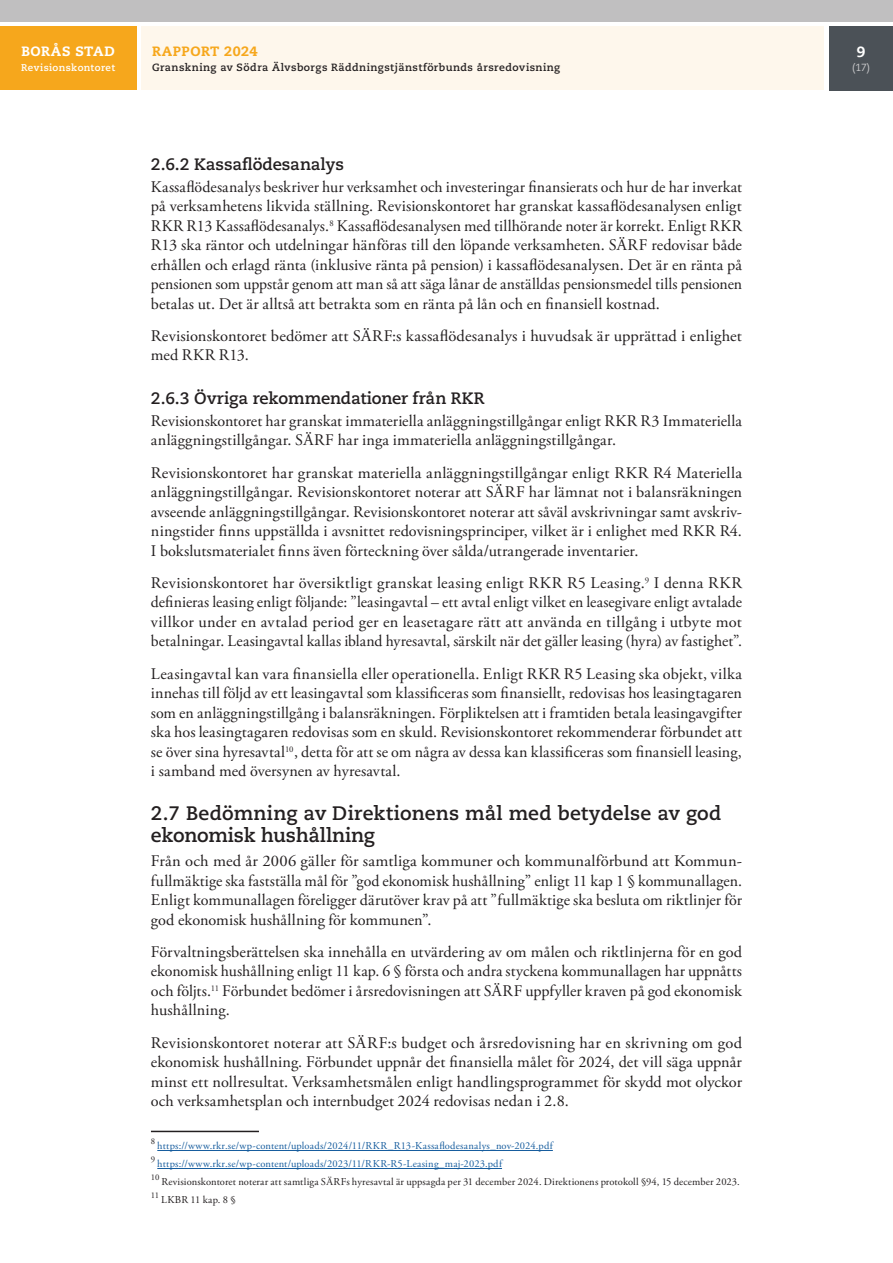
<style>
.page{position:relative;width:893px;height:1263px;background:#fff}
.page>*{position:absolute;margin:0;border:0;box-sizing:border-box;transform-origin:0 0}
.Rubrik_2_H2{font:700 19.5px/22.5px "Caecilia LT Std";letter-spacing:.005em;color:#231f20}
.Rubrik_3_H3{font:700 16.5px "Caecilia LT Std";letter-spacing:-.005em;color:#231f20}
.Brödtext_Garamond{font:16.2px/19.5px "Adobe Garamond Pro";letter-spacing:.005em;color:#231f20;text-align:justify}
.t1{font:800 14.85px "Caecilia LT Std";color:#fff}
.t2{font:800 13.5px "Caecilia LT Pro 85";letter-spacing:.035em;color:#f6a71c}
.t3{font:800 13.5px "Caecilia LT Pro 85";letter-spacing:.03em;color:#fff}
.Fotnot_utan_linje{font:10.5px "Adobe Garamond Pro";letter-spacing:.02em;color:#175d9e}
.Fotnot_utan_linje-2{font:10.5px "Adobe Garamond Pro";letter-spacing:.01em;color:#231f20}
.t4{font:700 10.5px "Caecilia LT Pro 75";letter-spacing:.045em;color:#231f20}
.t5{font:10.35px "Caecilia LT Std";color:#c9c9cb}
.t6{font:700 9.75px "Caecilia LT Pro 75";letter-spacing:.04em;color:#fff}
.Fotnot_utan_linje-3{font:8.7px "Adobe Garamond Pro";color:#231f20}
</style>
<div class="page">
<div style="left:141px;top:26px;width:683px;height:64px;background:#fef7ec"></div>
<div style="left:0;top:0;width:893px;height:21px;background:#c0bfc0"></div>
<div style="left:0;top:27px;width:136px;height:63px;background:#f6a71c"></div>
<div style="left:829px;top:27px;width:64px;height:63px;background:#4b5157"></div>
<hr style="left:151px;top:1131px;width:108px;height:1px;background:#231f20">
<hr style="left:157px;top:1150px;width:396px;height:1px;background:#175d9e">
<hr style="left:157px;top:1168px;width:345px;height:1px;background:#175d9e">
<p class="t3" style="left:21px;top:42px;width:95px">BORÅS STAD</p>
<p class="t6" style="left:21px;top:61px;width:96px">Revisionskontoret</p>
<p class="t2" style="left:152px;top:42px;width:107px">RAPPORT 2024</p>
<p class="t4" style="left:152px;top:61px;width:410px">Granskning av Södra Älvsborgs Räddningstjänstförbunds årsredovisning</p>
<h3 class="Rubrik_3_H3" style="left:151px;top:155px;width:195px">2.6.2 Kassaflödesanalys</h3>
<p class="Brödtext_Garamond" style="left:151px;top:177px;width:593px">Kassaflödesanalys beskriver hur verksamhet och investeringar finansierats och hur de har inverkat på verksamhetens likvida ställning. Revisionskontoret har granskat kassaflödesanalysen enligt RKR R13 Kassaflödesanalys.<sup>8</sup> Kassaflödesanalysen med tillhörande noter är korrekt. Enligt RKR R13 ska räntor och utdelningar hänföras till den löpande verksamheten. SÄRF redovisar både erhållen och erlagd ränta (inklusive ränta på pension) i kassaflödesanalysen. Det är en ränta på pensionen som uppstår genom att man så att säga lånar de anställdas pensionsmedel tills pensionen betalas ut. Det är alltså att betrakta som en ränta på lån och en finansiell kostnad.</p>
<p class="Brödtext_Garamond" style="left:151px;top:327px;width:593px">Revisionskontoret bedömer att SÄRF:s kassaflödesanalys i huvudsak är upprättad i enlighet med RKR R13.</p>
<h3 class="Rubrik_3_H3" style="left:151px;top:389px;width:335px">2.6.3 Övriga rekommendationer från RKR</h3>
<p class="Brödtext_Garamond" style="left:151px;top:411px;width:593px">Revisionskontoret har granskat immateriella anläggningstillgångar enligt RKR R3 Immateriella anläggningstillgångar. SÄRF har inga immateriella anläggningstillgångar.</p>
<p class="Brödtext_Garamond" style="left:151px;top:463px;width:593px">Revisionskontoret har granskat materiella anläggningstillgångar enligt RKR R4 Materiella anläggningstillgångar. Revisionskontoret noterar att SÄRF har lämnat not i balansräkningen avseende anläggningstillgångar. Revisionskontoret noterar att såväl avskrivningar samt avskriv&shy;ningstider finns uppställda i avsnittet redovisningsprinciper, vilket är i enlighet med RKR R4.<br>I bokslutsmaterialet finns även förteckning över sålda/utrangerade inventarier.</p>
<p class="Brödtext_Garamond" style="left:151px;top:573px;width:593px">Revisionskontoret har översiktligt granskat leasing enligt RKR R5 Leasing.<sup>9</sup> I denna RKR definieras leasing enligt följande: ”leasingavtal – ett avtal enligt vilket en leasegivare enligt avtalade villkor under en avtalad period ger en leasetagare rätt att använda en tillgång i utbyte mot betalningar. Leasingavtal kallas ibland hyresavtal, särskilt när det gäller leasing (hyra) av fastighet”.</p>
<p class="Brödtext_Garamond" style="left:151px;top:664px;width:593px">Leasingavtal kan vara finansiella eller operationella. Enligt RKR R5 Leasing ska objekt, vilka innehas till följd av ett leasingavtal som klassificeras som finansiellt, redovisas hos leasingtagaren som en anläggningstillgång i balansräkningen. Förpliktelsen att i framtiden betala leasingavgifter ska hos leasingtagaren redovisas som en skuld. Revisionskontoret rekommenderar förbundet att se över sina hyresavtal<sup>10</sup>, detta för att se om några av dessa kan klassificeras som finansiell leasing, i samband med översynen av hyresavtal.</p>
<h2 class="Rubrik_2_H2" style="left:151px;top:802px;width:572px">2.7 Bedömning av Direktionens mål med betydelse av god ekonomisk hushållning</h2>
<p class="Brödtext_Garamond" style="left:151px;top:852px;width:592px">Från och med år 2006 gäller för samtliga kommuner och kommunalförbund att Kommun&shy;fullmäktige ska fastställa mål för ”god ekonomisk hushållning” enligt 11 kap 1 § kommunallagen.<br>Enligt kommunallagen föreligger därutöver krav på att ”fullmäktige ska besluta om riktlinjer för god ekonomisk hushållning för kommunen”.</p>
<p class="Brödtext_Garamond" style="left:151px;top:943px;width:593px">Förvaltningsberättelsen ska innehålla en utvärdering av om målen och riktlinjerna för en god ekonomisk hushållning enligt 11 kap. 6 § första och andra styckena kommunallagen har uppnåtts och följts.<sup>11</sup> Förbundet bedömer i årsredovisningen att SÄRF uppfyller kraven på god ekonomisk hushållning.</p>
<p class="Brödtext_Garamond" style="left:151px;top:1033px;width:593px">Revisionskontoret noterar att SÄRF:s budget och årsredovisning har en skrivning om god ekonomisk hushållning. Förbundet uppnår det finansiella målet för 2024, det vill säga uppnår minst ett nollresultat. Verksamhetsmålen enligt handlingsprogrammet för skydd mot olyckor och verksamhetsplan och internbudget 2024 redovisas nedan i 2.8.</p>
<p class="Fotnot_utan_linje-3" style="left:151px;top:1136px;width:6px">8</p>
<p class="Fotnot_utan_linje" style="left:157px;top:1140px;width:397px">https://www.rkr.se/wp-content/uploads/2024/11/RKR_R13-Kassaflodesanalys_nov-2024.pdf</p>
<p class="Fotnot_utan_linje-3" style="left:151px;top:1154px;width:6px">9</p>
<p class="Fotnot_utan_linje" style="left:157px;top:1158px;width:346px">https://www.rkr.se/wp-content/uploads/2023/11/RKR-R5-Leasing_maj-2023.pdf</p>
<p class="Fotnot_utan_linje-3" style="left:151px;top:1172px;width:10px">10</p>
<p class="Fotnot_utan_linje-2" style="left:161px;top:1176px;width:580px">Revisionskontoret noterar att samtliga SÄRFs hyresavtal är uppsagda per 31 december 2024. Direktionens protokoll §94, 15 december 2023.</p>
<p class="Fotnot_utan_linje-3" style="left:151px;top:1190px;width:10px">11</p>
<p class="Fotnot_utan_linje-2" style="left:161px;top:1194px;width:76px">LKBR 11 kap. 8 §</p>
<p class="t1" style="left:857px;top:42px;width:10px">9</p>
<p class="t5" style="left:852px;top:62px;width:19px">(17)</p>
</div>
